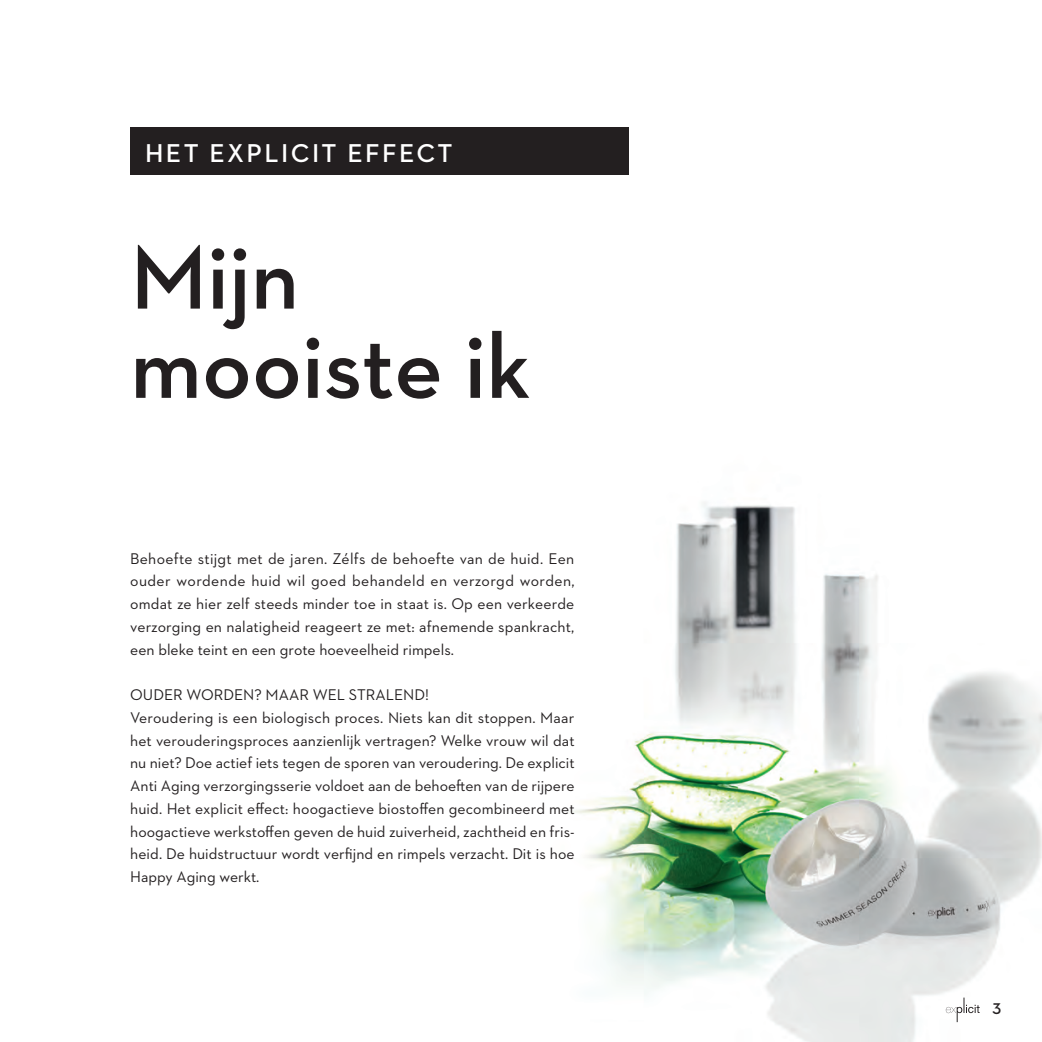
<style>
.page{position:relative;width:1042px;height:1042px;background:#fff}
.page>*{position:absolute;margin:0;border:0;box-sizing:border-box;transform-origin:0 0}
.t1{font:600 92.75px/89.2px "Neutraface 2 Text";color:#231f20}
.t2{font:600 26.25px "Neutraface 2 Text";letter-spacing:.09em;color:#fff}
.t3{font:15.75px/22.8px "Neutraface 2 Text";color:#231f20;text-align:justify}
.t4{font:600 15.75px "Neutraface 2 Text";color:#231f20}
</style>
<div class="page">
<img style="left:130px;top:127px;width:912px;height:915px">
<div style="left:130px;top:128px;width:499px;height:47px;background:#231f20"></div>
<svg style="left:946px;top:997px;width:33px;height:25px"></svg>
<h2 class="t2" style="left:145px;top:136px;width:309px">HET EXPLICIT EFFECT</h2>
<h1 class="t1" style="left:130px;top:231px;width:402px">Mijn mooiste ik</h1>
<p class="t3" style="left:130px;top:547px;width:446px">Behoefte stijgt met de jaren. Zélfs de behoefte van de huid. Een ouder wordende huid wil goed behandeld en verzorgd worden, omdat ze hier zelf steeds minder toe in staat is. Op een verkeerde verzorging en nalatigheid reageert ze met: afnemende spankracht, een bleke teint en een grote hoeveelheid rimpels.</p>
<p class="t3" style="left:130px;top:683px;width:446px;text-align:left">OUDER WORDEN? MAAR WEL STRALEND!<br>Veroudering is een biologisch proces. Niets kan dit stoppen. Maar het verouderingsproces aanzienlijk vertragen? Welke vrouw wil dat nu niet? Doe actief iets tegen de sporen van veroudering. De explicit Anti Aging verzorgingsserie voldoet aan de behoeften van de rijpere huid. Het explicit effect: hoogactieve biostoffen gecombineerd met hoogactieve werkstoffen geven de huid zuiverheid, zachtheid en fris&shy;heid. De huidstructuur wordt verfijnd en rimpels verzacht. Dit is hoe Happy Aging werkt.</p>
<p class="t4" style="left:992px;top:998px;width:10px">3</p>
</div>
